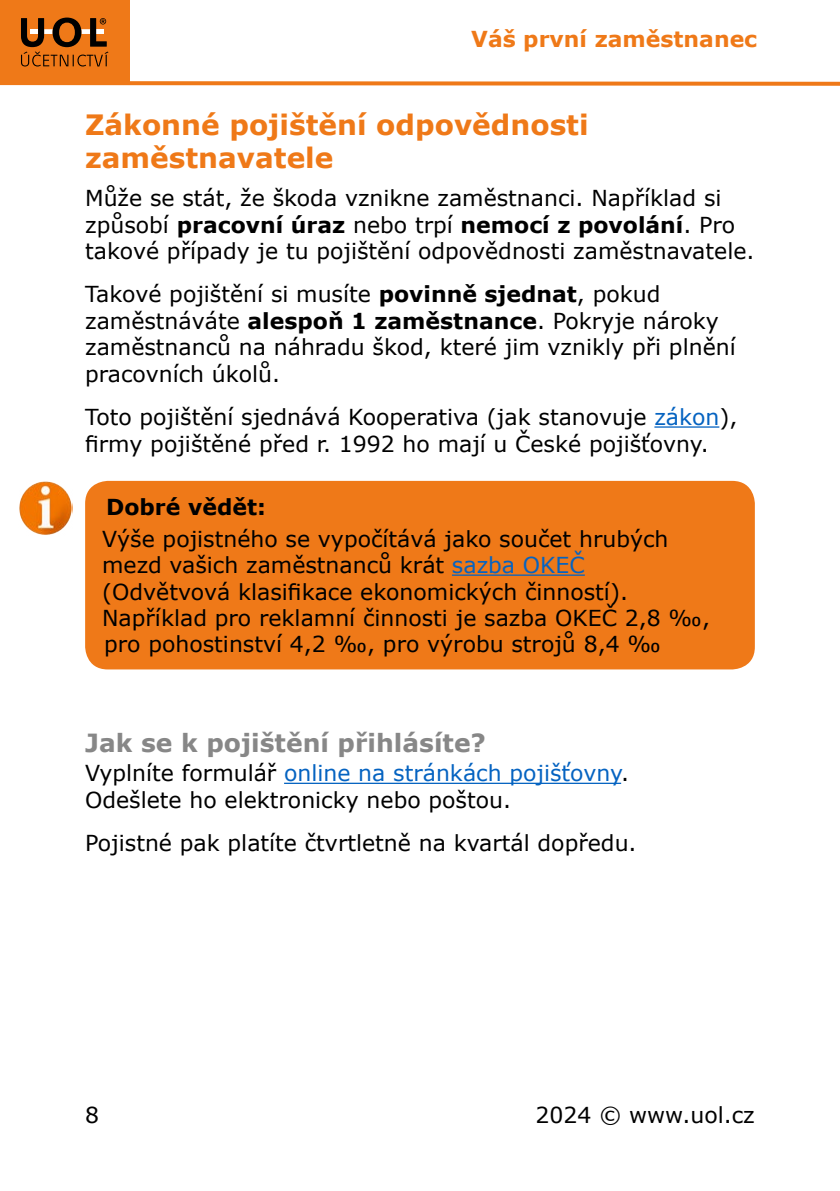
<style>
.page{position:relative;width:840px;height:1191px;background:#fff}
.page>*{position:absolute;margin:0;border:0;box-sizing:border-box;transform-origin:0 0}
.Nadpis_1{font:700 28px/33.6px "Verdana";color:#ef7918}
.Nadpis_2{font:700 25px "Verdana";color:#878787}
.Odstavec_3mm{font:22px/26.4px "Verdana";color:#000}
.t1{font:700 22px "Verdana";color:#ef7918}
.BOLD{font:700 22px "Verdana";color:#000}
.s1{font-weight:700}
.s2{color:#0563c1}
</style>
<div class="page">
<div style="left:0;top:0;width:129px;height:84px;background:#ef7918"></div>
<svg style="left:0;top:79px;width:839px;height:7px"></svg>
<svg style="left:21px;top:18px;width:87px;height:48px"></svg>
<hr style="left:654px;top:426px;width:65px;height:2px;background:#0563c1">
<hr style="left:284px;top:782px;width:336px;height:2px;background:#0563c1">
<div style="left:85px;top:481px;width:669px;height:188px;background:#ef7918;border-radius:23px"></div>
<hr style="left:451px;top:574px;width:133px;height:2px;background:#0563c1">
<img style="left:19px;top:481px;width:53px;height:54px">
<p class="t1" style="left:471px;top:24px;width:287px">Váš první zaměstnanec</p>
<p class="Nadpis_1" style="left:85px;top:107px;width:504px">Zákonné pojištění odpovědnosti zaměstnavatele</p>
<p class="Odstavec_3mm" style="left:85px;top:185px;width:670px">Může se stát, že škoda vznikne zaměstnanci. Například si způsobí <span class="s1">pracovní úraz</span> nebo trpí <span class="s1">nemocí z povolání</span>. Pro takové případy je tu pojištění odpovědnosti zaměstnavatele.</p>
<p class="Odstavec_3mm" style="left:85px;top:281px;width:651px">Takové pojištění si musíte <span class="s1">povinně sjednat</span>, pokud zaměstnáváte <span class="s1">alespoň 1 zaměstnance</span>. Pokryje nároky zaměstnanců na náhradu škod, které jim vznikly při plnění pracovních úkolů.</p>
<p class="Odstavec_3mm" style="left:85px;top:404px;width:653px">Toto pojištění sjednává Kooperativa (jak stanovuje <span class="s2">zákon</span>), firmy pojištěné před r. 1992 ho mají u České pojišťovny.</p>
<p class="BOLD" style="left:106px;top:491px;width:161px">Dobré vědět:</p>
<p class="Odstavec_3mm" style="left:102px;top:525px;width:609px">Výše pojistného se vypočítává jako součet hrubých mezd vašich zaměstnanců krát <span class="s2">sazba OKEČ </span>(Odvětvová klasifikace ekonomických činností).<br>Například pro reklamní činnosti je sazba OKEČ 2,8 ‰, pro pohostinství 4,2 ‰, pro výrobu strojů 8,4 ‰</p>
<p class="Nadpis_2" style="left:85px;top:725px;width:402px">Jak se k pojištění přihlásíte?</p>
<p class="Odstavec_3mm" style="left:85px;top:760px;width:545px">Vyplníte formulář <span class="s2">online na stránkách pojišťovny</span>.<br>Odešlete ho elektronicky nebo poštou.</p>
<p class="Odstavec_3mm" style="left:85px;top:829px;width:552px">Pojistné pak platíte čtvrtletně na kvartál dopředu.</p>
<p class="Odstavec_3mm" style="left:85px;top:1101px;width:15px">8</p>
<p class="Odstavec_3mm" style="left:535px;top:1101px;width:221px">2024 © www.uol.cz</p>
</div>
